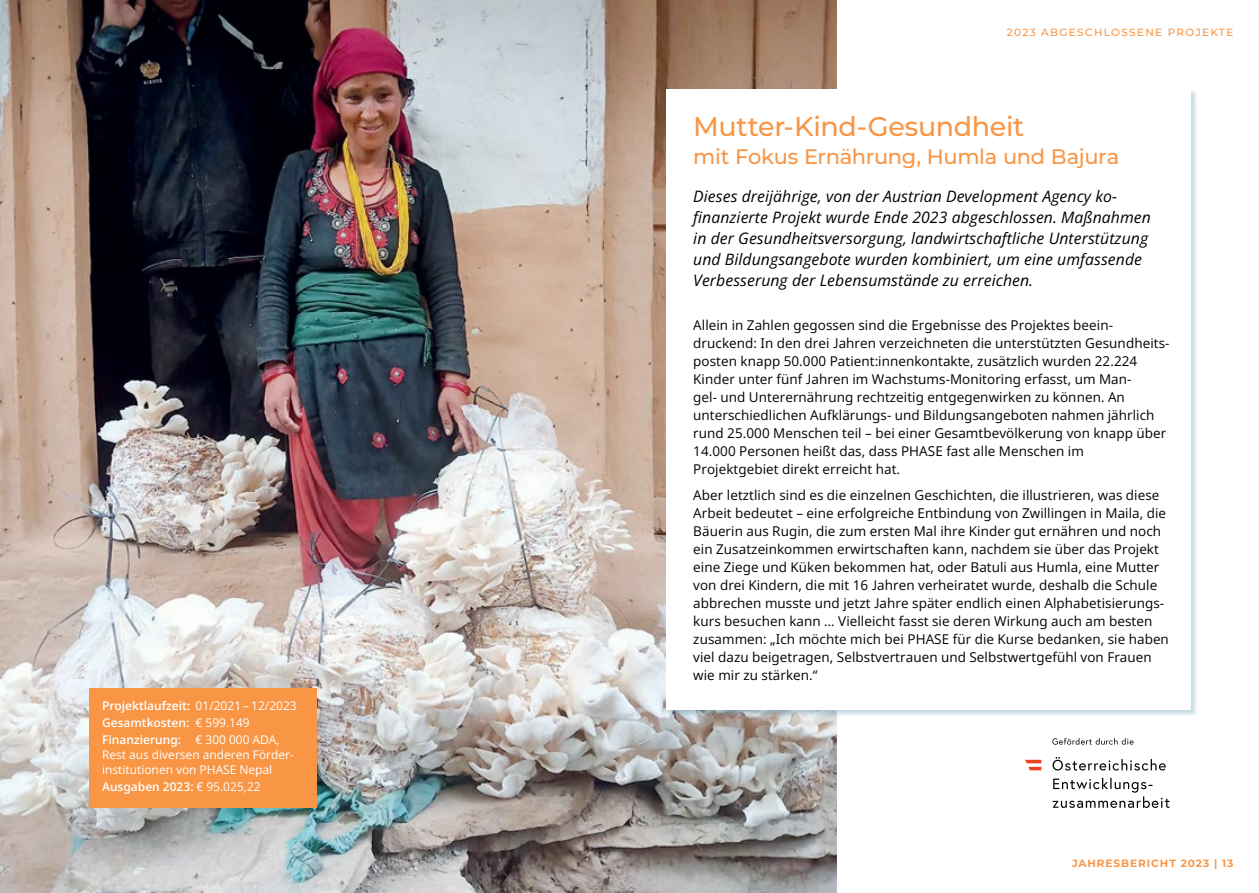
<style>
.page{position:relative;width:1259px;height:893px;background:#fff}
.page>*{position:absolute;margin:0;border:0;box-sizing:border-box;transform-origin:0 0}
.t1{font:500 27px "Montserrat";letter-spacing:-.015em;color:#f89646}
.t2{font:500 21px "Montserrat";letter-spacing:-.015em;color:#f89646}
.t3{font:italic 15.75px/21px "Open Sans";letter-spacing:.005em;color:#000}
.t4{font:13.5px/18px "Open Sans";letter-spacing:.005em;color:#000}
.t5{font:600 12px/17.1px "Open Sans";color:#fff}
.t6{font:12px/15px "Open Sans";color:#fff}
.t7{font:500 10.5px "Montserrat";letter-spacing:.125em;color:#f89646}
.t8{font:700 10.5px "Montserrat";letter-spacing:.09em;color:#f89646}
.s1{font-weight:400}
</style>
<div class="page">
<img style="left:0;top:0;width:837px;height:893px">
<div style="left:665px;top:89px;width:532px;height:628px;background:#06668a;opacity:.24"></div>
<div style="left:666px;top:89px;width:525px;height:621px;background:#fff"></div>
<div style="left:89px;top:688px;width:228px;height:120px;background:#f89646"></div>
<svg style="left:1052px;top:778px;width:117px;height:30px"></svg>
<svg style="left:1052px;top:757px;width:113px;height:13px"></svg>
<svg style="left:1052px;top:738px;width:81px;height:7px"></svg>
<svg style="left:1025px;top:760px;width:16px;height:10px"></svg>
<p class="t5" style="left:102px;top:696px;width:196px">Projektlaufzeit: <span class="s1">01/2021 – 12/2023<br></span>Gesamtkosten: <span class="s1">€ 599.149<br></span>Finanzierung: <span class="s1">€ 300 000 ADA,</span></p>
<p class="t6" style="left:102px;top:747px;width:193px">Rest aus diversen anderen Förder&shy;institutionen von PHASE Nepal</p>
<p class="t5" style="left:102px;top:778px;width:160px">Ausgaben 2023: <span class="s1">€ 95.025,22</span></p>
<p class="t7" style="left:1006px;top:25px;width:228px">2023 ABGESCHLOSSENE PROJEKTE</p>
<h1 class="t1" style="left:693px;top:108px;width:332px">Mutter-Kind-Gesundheit</h1>
<h2 class="t2" style="left:693px;top:141px;width:427px">mit Fokus Ernährung, Humla und Bajura</h2>
<p class="t3" style="left:693px;top:185px;width:459px">Dieses dreijährige, von der Austrian Development Agency ko&shy;finanzierte Projekt wurde Ende 2023 abgeschlossen. Maßnahmen in der Gesundheitsversorgung, landwirtschaftliche Unterstützung und Bildungsangebote wurden kombiniert, um eine umfassende Verbesserung der Lebensumstände zu erreichen.</p>
<p class="t4" style="left:693px;top:315px;width:477px">Allein in Zahlen gegossen sind die Ergebnisse des Projektes beein&shy;druckend: In den drei Jahren verzeichneten die unterstützten Gesundheits&shy;posten knapp 50.000 Patient:innenkontakte, zusätzlich wurden 22.224<br>Kinder unter fünf Jahren im Wachstums-Monitoring erfasst, um Man-<br>gel- und Unterernährung rechtzeitig entgegenwirken zu können. An unterschiedlichen Aufklärungs- und Bildungsangeboten nahmen jährlich rund 25.000 Menschen teil – bei einer Gesamtbevölkerung von knapp über 14.000 Personen heißt das, dass PHASE fast alle Menschen im Projektgebiet direkt erreicht hat.</p>
<p class="t4" style="left:693px;top:486px;width:477px">Aber letztlich sind es die einzelnen Geschichten, die illustrieren, was diese Arbeit bedeutet – eine erfolgreiche Entbindung von Zwillingen in Maila, die Bäuerin aus Rugin, die zum ersten Mal ihre Kinder gut ernähren und noch ein Zusatzeinkommen erwirtschaften kann, nachdem sie über das Projekt eine Ziege und Küken bekommen hat, oder Batuli aus Humla, eine Mutter von drei Kindern, die mit 16 Jahren verheiratet wurde, deshalb die Schule abbrechen musste und jetzt Jahre später endlich einen Alphabetisierungs&shy;kurs besuchen kann … Vielleicht fasst sie deren Wirkung auch am besten zusammen: „Ich möchte mich bei PHASE für die Kurse bedanken, sie haben viel dazu beigetragen, Selbstvertrauen und Selbstwertgefühl von Frauen wie mir zu stärken.“</p>
<p class="t8" style="left:1072px;top:856px;width:163px">JAHRESBERICHT 2023 | 13</p>
</div>
